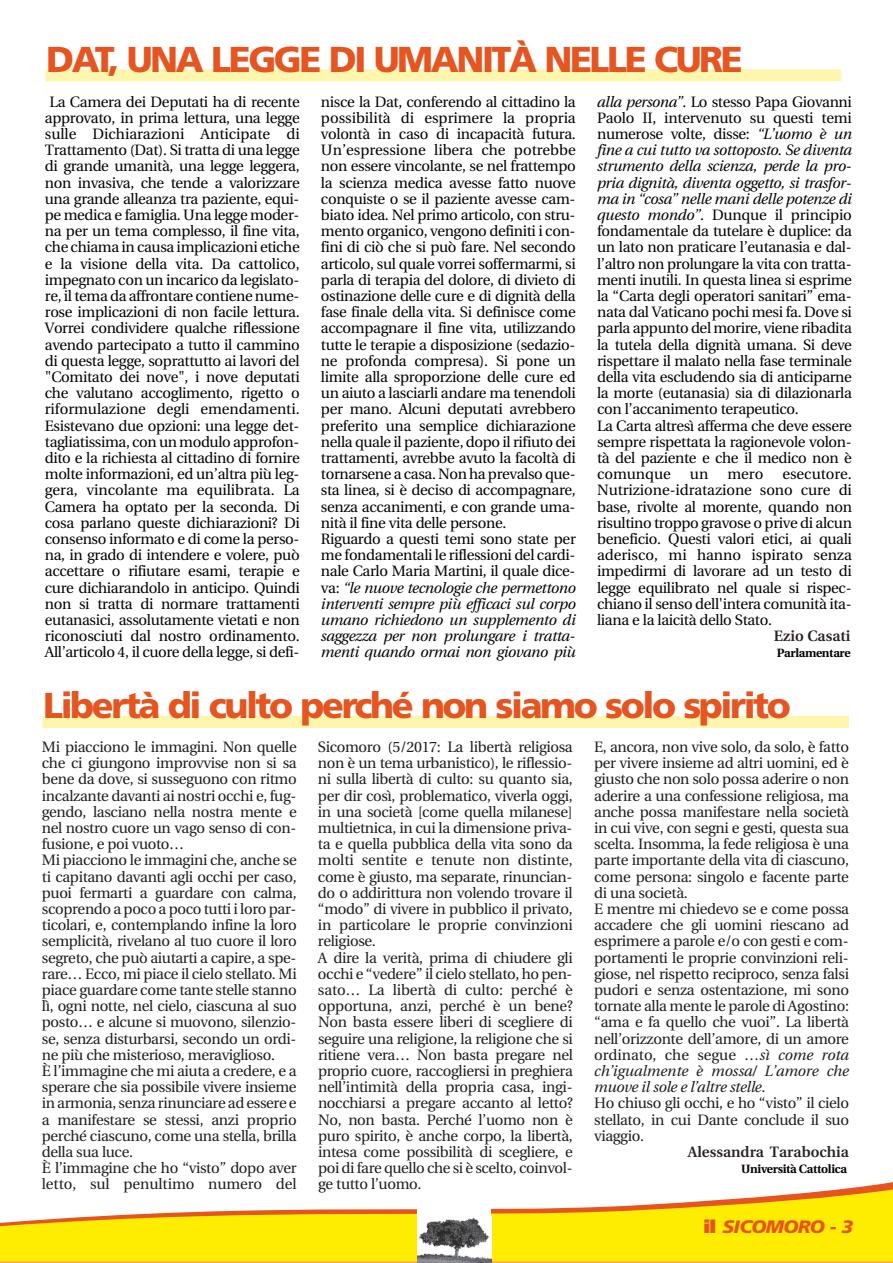
<style>
.page{position:relative;width:893px;height:1263px;background:#fff}
.page>*{position:absolute;margin:0;border:0;box-sizing:border-box;transform-origin:0 0}
.t1{font:900 36px "Frutiger";letter-spacing:-.065em;color:#e6551f}
.t2{font:italic 900 18px "Frutiger";letter-spacing:-.035em;color:#e6551f;scale:1.07 1}
.t3{font:15px/16.2px "Utopia";letter-spacing:-.025em;color:#070504}
.t4{font:15px/16.2px "Utopia";letter-spacing:-.025em;color:#231f20}
.t5{font:600 15px "Utopia";color:#2a2222}
.t6{font:700 12px "Utopia";letter-spacing:-.03em;color:#070504}
.s1{font-style:italic}
.s2{font-style:normal}
</style>
<div class="page">
<svg style="left:0;top:1189px;width:893px;height:73px;fill:#ffed01"></svg>
<div style="left:417px;top:1208px;width:74px;height:55px;background:#fff"></div>
<img style="left:417px;top:1218px;width:74px;height:44px">
<div style="left:45px;top:69px;width:796px;height:12px;background:#fff6ad"></div>
<div style="left:42px;top:716px;width:807px;height:12px;background:#fff6ad"></div>
<h1 class="t1" style="left:46px;top:45px;width:698px">DAT, UNA LEGGE DI UMANITÀ NELLE CURE</h1>
<p class="t3" style="left:45px;top:95px;width:256px;text-align:center">La Camera dei Deputati ha di recente approvato, in prima lettura, una legge sulle Dichiarazioni Anticipate di Trattamento (Dat). Si tratta di una legge di grande umanità, una legge leggera, non invasiva, che tende a valorizzare una grande alleanza tra paziente, equi&shy;pe medica e famiglia. Una legge moder&shy;na per un tema complesso, il fine vita, che chiama in causa implicazioni etiche e la visione della vita. Da cattolico, impegnato con un incarico da legislato&shy;re, il tema da affrontare contiene nume&shy;rose implicazioni di non facile lettura.<br>Vorrei condividere qualche riflessione avendo partecipato a tutto il cammino di questa legge, soprattutto ai lavori del "Comitato dei nove", i nove deputati che valutano accoglimento, rigetto o riformulazione degli emendamenti.<br>Esistevano due opzioni: una legge det&shy;tagliatissima, con un modulo approfon&shy;dito e la richiesta al cittadino di fornire molte informazioni, ed un’altra più leg&shy;gera, vincolante ma equilibrata. La Camera ha optato per la seconda. Di cosa parlano queste dichiarazioni? Di consenso informato e di come la perso&shy;na, in grado di intendere e volere, può accettare o rifiutare esami, terapie e cure dichiarandolo in anticipo. Quindi non si tratta di normare trattamenti eutanasici, assolutamente vietati e non riconosciuti dal nostro ordinamento.<br>All’articolo 4, il cuore della legge, si defi-</p>
<p class="t3" style="left:321px;top:95px;width:256px">nisce la Dat, conferendo al cittadino la possibilità di esprimere la propria volontà in caso di incapacità futura.<br>Un’espressione libera che potrebbe non essere vincolante, se nel frattempo la scienza medica avesse fatto nuove conquiste o se il paziente avesse cam&shy;biato idea. Nel primo articolo, con stru&shy;mento organico, vengono definiti i con&shy;fini di ciò che si può fare. Nel secondo articolo, sul quale vorrei soffermarmi, si parla di terapia del dolore, di divieto di ostinazione delle cure e di dignità della fase finale della vita. Si definisce come accompagnare il fine vita, utilizzando tutte le terapie a disposizione (sedazio&shy;ne profonda compresa). Si pone un limite alla sproporzione delle cure ed un aiuto a lasciarli andare ma tenendoli per mano. Alcuni deputati avrebbero preferito una semplice dichiarazione nella quale il paziente, dopo il rifiuto dei trattamenti, avrebbe avuto la facoltà di tornarsene a casa. Non ha prevalso que&shy;sta linea, si è deciso di accompagnare, senza accanimenti, e con grande uma&shy;nità il fine vita delle persone.<br>Riguardo a questi temi sono state per me fondamentali le riflessioni del cardi&shy;nale Carlo Maria Martini, il quale dice&shy;va: <span class="s1">“le nuove tecnologie che permettono interventi sempre più efficaci sul corpo umano richiedono un supplemento di saggezza per non prolungare i tratta&shy;menti quando ormai non giovano più</span></p>
<p class="t3" style="left:597px;top:95px;width:256px"><span class="s1">alla persona”</span>. Lo stesso Papa Giovanni Paolo II, intervenuto su questi temi numerose volte, disse: <span class="s1">“L’uomo è un fine a cui tutto va sottoposto. Se diventa strumento della scienza, perde la pro&shy;pria dignità, diventa oggetto, si trasfor&shy;ma in “cosa” nelle mani delle potenze di questo mondo”</span>. Dunque il principio fondamentale da tutelare è duplice: da un lato non praticare l’eutanasia e dal&shy;l’altro non prolungare la vita con tratta&shy;menti inutili. In questa linea si esprime la “Carta degli operatori sanitari” ema&shy;nata dal Vaticano pochi mesi fa. Dove si parla appunto del morire, viene ribadita la tutela della dignità umana. Si deve rispettare il malato nella fase terminale della vita escludendo sia di anticiparne la morte (eutanasia) sia di dilazionarla con l’accanimento terapeutico.<br>La Carta altresì afferma che deve essere sempre rispettata la ragionevole volon&shy;tà del paziente e che il medico non è comunque</p>
<p class="t3" style="left:597px;top:467px;width:256px;text-align:justify;text-indent:185px">esecutore.<br>Nutrizione-idratazione sono cure di base, rivolte al morente, quando non risultino troppo gravose o prive di alcun beneficio. Questi valori etici, ai quali aderisco, mi hanno ispirato senza impedirmi di lavorare ad un testo di legge equilibrato nel quale si rispec&shy;chiano il senso dell'intera comunità ita&shy;liana e la laicità dello Stato.</p>
<p class="t5" style="left:774px;top:630px;width:78px">Ezio Casati</p>
<p class="t6" style="left:777px;top:648px;width:75px">Parlamentare</p>
<p class="t3" style="left:690px;top:467px;width:20px">un</p>
<p class="t3" style="left:727px;top:467px;width:37px">mero</p>
<h1 class="t1" style="left:43px;top:691px;width:749px">Libertà di culto perché non siamo solo spirito</h1>
<p class="t4" style="left:42px;top:740px;width:256px">Mi piacciono le immagini. Non quelle che ci giungono improvvise non si sa bene da dove, si susseguono con ritmo incalzante davanti ai nostri occhi e, fug&shy;gendo, lasciano nella nostra mente e nel nostro cuore un vago senso di con&shy;fusione, e poi vuoto…<br>Mi piacciono le immagini che, anche se ti capitano davanti agli occhi per caso, puoi fermarti a guardare con calma, scoprendo a poco a poco tutti i loro par&shy;ticolari, e, contemplando infine la loro semplicità, rivelano al tuo cuore il loro segreto, che può aiutarti a capire, a spe&shy;rare… Ecco, mi piace il cielo stellato. Mi piace guardare come tante stelle stanno lì, ogni notte, nel cielo, ciascuna al suo posto… e alcune si muovono, silenzio&shy;se, senza disturbarsi, secondo un ordi&shy;ne più che misterioso, meraviglioso.<br>È l’immagine che mi aiuta a credere, e a sperare che sia possibile vivere insieme in armonia, senza rinunciare ad essere e a manifestare se stessi, anzi proprio perché ciascuno, come una stella, brilla della sua luce.<br>È l’immagine che ho “visto” dopo aver letto, sul penultimo numero del</p>
<p class="t4" style="left:318px;top:740px;width:256px">Sicomoro (5/2017: La libertà religiosa non è un tema urbanistico), le riflessio&shy;ni sulla libertà di culto: su quanto sia, per dir così, problematico, viverla oggi, in una società [come quella milanese] multietnica, in cui la dimensione priva&shy;ta e quella pubblica della vita sono da molti sentite e tenute non distinte, come è giusto, ma separate, rinuncian&shy;do o addirittura non volendo trovare il “modo” di vivere in pubblico il privato, in particolare le proprie convinzioni religiose.<br>A dire la verità, prima di chiudere gli occhi e “vedere” il cielo stellato, ho pen&shy;sato… La libertà di culto: perché è opportuna, anzi, perché è un bene?<br>Non basta essere liberi di scegliere di seguire una religione, la religione che si ritiene vera… Non basta pregare nel proprio cuore, raccogliersi in preghiera nell’intimità della propria casa, ingi&shy;nocchiarsi a pregare accanto al letto?<br>No, non basta. Perché l’uomo non è puro spirito, è anche corpo, la libertà, intesa come possibilità di scegliere, e poi di fare quello che si è scelto, coinvol&shy;ge tutto l’uomo.</p>
<p class="t4" style="left:594px;top:740px;width:256px">E, ancora, non vive solo, da solo, è fatto per vivere insieme ad altri uomini, ed è giusto che non solo possa aderire o non aderire a una confessione religiosa, ma anche possa manifestare nella società in cui vive, con segni e gesti, questa sua scelta. Insomma, la fede religiosa è una parte importante della vita di ciascuno, come persona: singolo e facente parte di una società.<br>E mentre mi chiedevo se e come possa accadere che gli uomini riescano ad esprimere a parole e/o con gesti e com&shy;portamenti le proprie convinzioni reli&shy;giose, nel rispetto reciproco, senza falsi pudori e senza ostentazione, mi sono tornate alla mente le parole di Agostino: “ama e fa quello che vuoi”. La libertà nell’orizzonte dell’amore, di un amore ordinato, che segue <span class="s1">…sì come rota ch’igualmente è mossa/ L’amore che muove il sole e l’altre stelle</span>.<br>Ho chiuso gli occhi, e ho “visto” il cielo stellato, in cui Dante conclude il suo viaggio.</p>
<p class="t5" style="left:688px;top:1146px;width:163px">Alessandra Tarabochia</p>
<p class="t6" style="left:741px;top:1164px;width:107px">Università Cattolica</p>
<p class="t2" style="left:704px;top:1219px;width:141px"><span class="s2">il</span> SICOMORO - 3</p>
</div>
